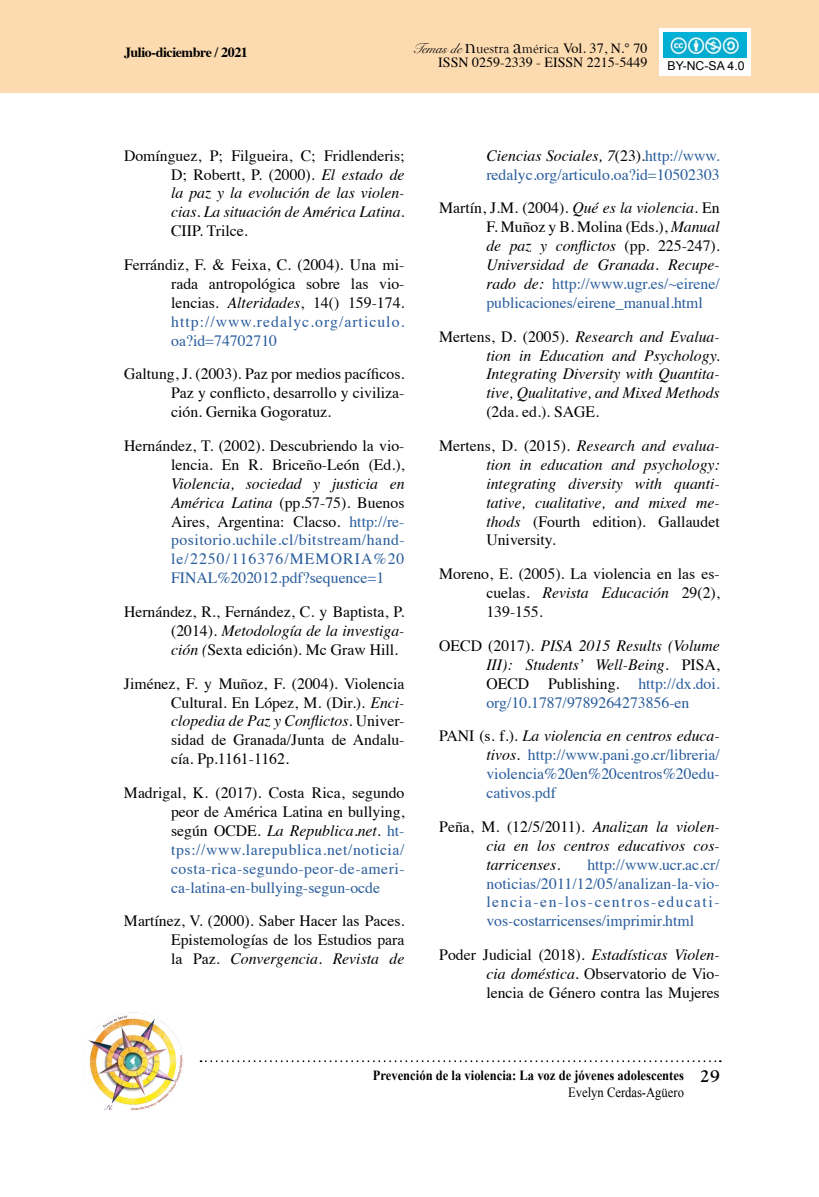
<style>
.page{position:relative;width:819px;height:1197px;background:#fff}
.page>*{position:absolute;margin:0;border:0;box-sizing:border-box;transform-origin:0 0}
.t1{font:700 17.5px "Goudy";color:#000}
.t2{font:15.75px/18.9px "Times";color:#000;text-align:justify}
.t3{font:italic 15.75px/18.9px "Times";color:#000;text-align:justify}
.t4{font:15.75px/18.9px "Times";color:#275b9b;text-align:justify}
.t5{font:14.17px "Goudy Old Style T";color:#000}
.t6{font:700 14px "Times New Roman";color:#000;scale:.9 1}
.t7{font:14px "Times";color:#000}
.t8{font:700 14px "Times";letter-spacing:-.03em;color:#000}
.t9{font:14px "Times New Roman";color:#000;scale:.9 1}
.t10{font:12.25px "Arial";color:#000}
.s1{font-family:"Snell Roundhand"}
.s2{font-size:21.18px}
.s3{font-family:"Times"}
.s4{font-family:"Times";font-size:14px}
.s5{font-style:normal}
.s6{font-style:italic}
.s7{color:#275b9b}
.s8{font-style:italic;color:#000}
.s9{color:#000}
.s10{font-style:normal;color:#275b9b}
</style>
<div class="page">
<div style="left:0;top:0;width:819px;height:93px;background:#fddbb1"></div>
<svg style="left:201px;top:1060px;width:520px;height:2px"></svg>
<img style="left:84px;top:1012px;width:99px;height:98px">
<div style="left:659px;top:29px;width:91px;height:47px;background:#fff"></div>
<img style="left:664px;top:32px;width:83px;height:25px">
<p class="t8" style="left:124px;top:39px;width:125px">Julio-diciembre / 2021</p>
<p class="t5" style="left:412px;top:41px;width:237px"><span class="s1">Temas de</span> <span class="s2">n</span>uestra <span class="s2">a</span>mérica <span class="s3">Vol. 37,</span> <span class="s4">N.° 70</span></p>
<p class="t7" style="left:438px;top:49px;width:211px">ISSN 0259-2339 - EISSN 2215-5449</p>
<p class="t10" style="left:668px;top:57px;width:79px">BY-NC-SA 4.0</p>
<p class="t3" style="left:171px;top:145px;width:235px;text-indent:-47px"><span class="s5">Domínguez, P; Filgueira, C; Fridlenderis; D; Robertt, P. (2000).</span> El estado de la paz y la evolución de las violen&shy;cias. La situación de América Latina.</p>
<p class="t2" style="left:124px;top:213px;width:282px;line-height:33.8px;text-indent:47px">CIIP. Trilce.<br>Ferrándiz, F. &amp; Feixa, C. (2004). Una mi-</p>
<p class="t2" style="left:171px;top:273px;width:235px">rada antropológica sobre las vio&shy;lencias. <span class="s6">Alteridades</span>, 14() 159-174. <span class="s7">http://www.redalyc.org/articulo. oa?id=74702710</span></p>
<p class="t2" style="left:171px;top:363px;width:235px;text-indent:-47px">Galtung, J. (2003). Paz por medios pacíficos.<br>Paz y conflicto, desarrollo y civiliza&shy;ción. Gernika Gogoratuz.</p>
<p class="t2" style="left:124px;top:435px;width:282px;text-align:right">Hernández, T. (2002). Descubriendo la vio&shy;lencia. En R. Briceño-León (Ed.),</p>
<p class="t4" style="left:171px;top:473px;width:235px"><span class="s8">Violencia, sociedad y justicia en América Latina</span> <span class="s9">(pp.57-75). Buenos Aires, Argentina: Clacso.</span> http://re&shy;positorio.uchile.cl/bitstream/hand&shy;le/2250/116376/MEMORIA%20<br>FINAL%202012.pdf?sequence=1</p>
<p class="t2" style="left:171px;top:601px;width:235px;text-indent:-47px">Hernández, R., Fernández, C. y Baptista, P. (2014). <span class="s6">Metodología de la investiga&shy;ción (</span>Sexta edición). Mc Graw Hill.</p>
<p class="t2" style="left:171px;top:673px;width:235px;text-indent:-47px">Jiménez, F. y Muñoz, F. (2004). Violencia Cultural. En López, M. (Dir.). <span class="s6">Enci&shy;clopedia de Paz y Conflictos</span>. Univer&shy;sidad de Granada/Junta de Andalu&shy;cía. Pp.1161-1162.</p>
<p class="t4" style="left:171px;top:782px;width:235px;text-indent:-47px"><span class="s9">Madrigal, K. (2017). Costa Rica, segundo peor de América Latina en bullying, según OCDE.</span> <span class="s8">La Republica.net.</span> ht&shy;tps://www.larepublica.net/noticia/ costa-rica-segundo-peor-de-ameri&shy;ca-latina-en-bullying-segun-ocde</p>
<p class="t2" style="left:171px;top:910px;width:235px;text-indent:-47px">Martínez, V. (2000). Saber Hacer las Paces.<br>Epistemologías de los Estudios para la Paz. <span class="s6">Convergencia. Revista de</span></p>
<p class="t4" style="left:486px;top:145px;width:235px"><span class="s8">Ciencias Sociales, 7</span><span class="s9">(23).</span>http://www. redalyc.org/articulo.oa?id=10502303</p>
<p class="t3" style="left:486px;top:198px;width:235px;text-indent:-47px"><span class="s5">Martín, J.M. (2004).</span> Qué es la violencia. <span class="s5">En F. Muñoz y B. Molina (Eds.),</span> Manual de paz y conflictos <span class="s5">(pp. 225-247).<br></span>Universidad de Granada. Recupe&shy;rado de: <span class="s10">http://www.ugr.es/~eirene/ publicaciones/eirene_manual.html</span></p>
<p class="t3" style="left:486px;top:326px;width:235px;text-indent:-47px"><span class="s5">Mertens, D. (2005).</span> Research and Evalua&shy;tion in Education and Psychology.<br>Integrating Diversity with Quantita&shy;tive, Qualitative, and Mixed Methods</p>
<p class="t2" style="left:439px;top:394px;width:282px;line-height:33.8px;text-indent:47px">(2da. ed.). SAGE.<br>Mertens, D. (2015). <span class="s6">Research and evalua-</span></p>
<p class="t3" style="left:486px;top:454px;width:235px">tion in education and psychology: integrating diversity with quanti&shy;tative, cualitative, and mixed me&shy;thods <span class="s5">(Fourth edition). Gallaudet University.</span></p>
<p class="t2" style="left:486px;top:563px;width:235px;text-indent:-47px">Moreno, E. (2005). La violencia en las es&shy;cuelas. <span class="s6">Revista Educación</span> 29(2), 139-155.</p>
<p class="t3" style="left:486px;top:635px;width:235px;text-indent:-47px"><span class="s5">OECD (2017).</span> PISA 2015 Results (Volume III): Students’ Well-Being<span class="s5">. PISA, OECD Publishing.</span> <span class="s10">http://dx.doi. org/10.1787/9789264273856-en</span></p>
<p class="t4" style="left:486px;top:725px;width:235px;text-indent:-47px"><span class="s9">PANI (s. f.).</span> <span class="s8">La violencia en centros educa&shy;tivos</span><span class="s9">.</span> http://www.pani.go.cr/libreria/ violencia%20en%20centros%20edu&shy;cativos.pdf</p>
<p class="t3" style="left:486px;top:816px;width:235px;text-indent:-47px"><span class="s5">Peña, M. (12/5/2011).</span> Analizan la violen&shy;cia en los centros educativos cos&shy;tarricenses.</p>
<p class="t4" style="left:486px;top:854px;width:235px;text-indent:101px">http://www.ucr.ac.cr/ noticias/2011/12/05/analizan-la-vio&shy;lencia-en-los-centros-educati&shy;vos-costarricenses/imprimir.html</p>
<p class="t2" style="left:486px;top:944px;width:235px;text-indent:-47px">Poder Judicial (2018). <span class="s6">Estadísticas Violen&shy;cia doméstica.</span> Observatorio de Vio&shy;lencia de Género contra las Mujeres</p>
<p class="t6" style="left:373px;top:1066px;width:347px">Prevención de la violencia: La voz de jóvenes adolescentes</p>
<p class="t9" style="left:568px;top:1083px;width:130px">Evelyn Cerdas-Agüero</p>
<p class="t1" style="left:700px;top:1065px;width:21px">29</p>
</div>
